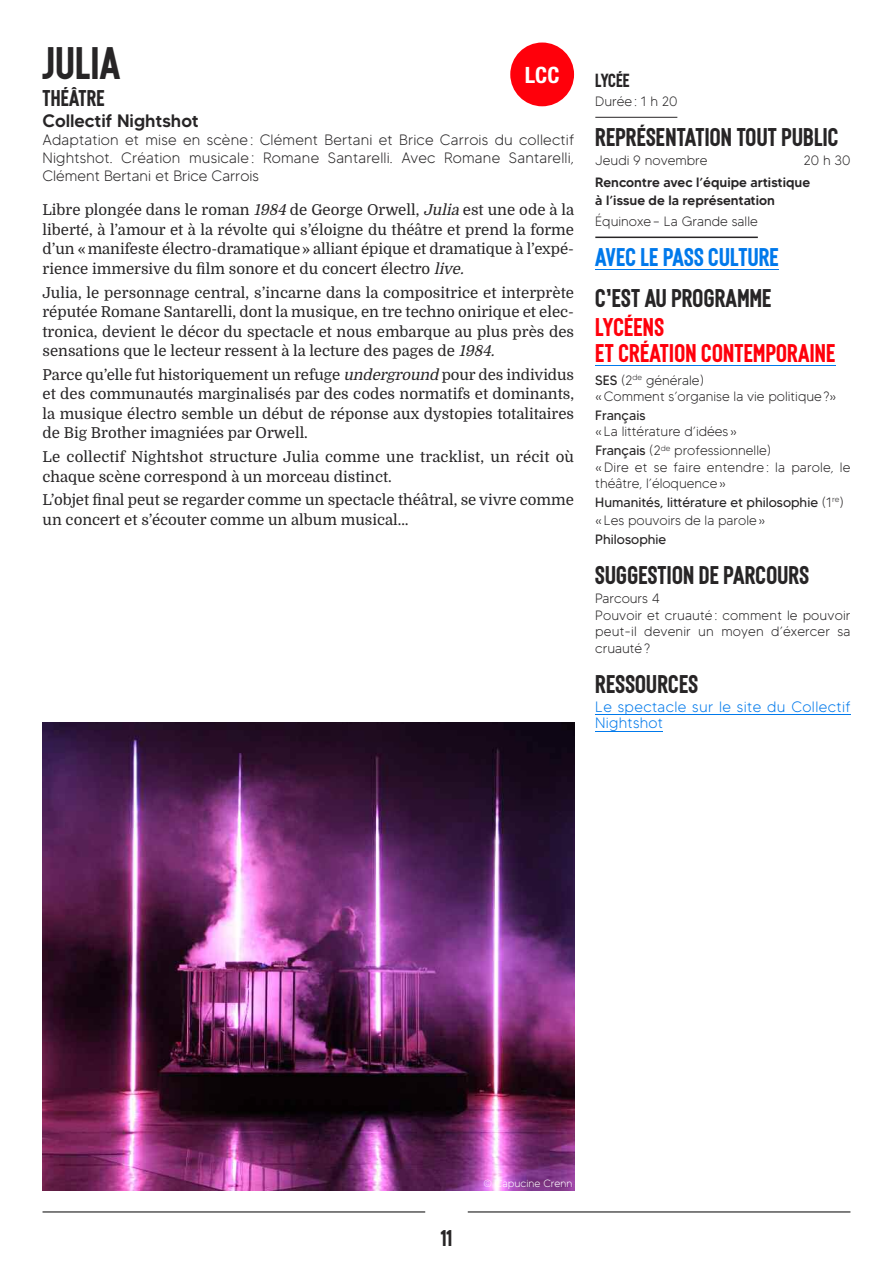
<style>
.page{position:relative;width:893px;height:1263px;background:#fff}
.page>*{position:absolute;margin:0;border:0;box-sizing:border-box;transform-origin:0 0}
.t1{font:36px "EQUINOXE";letter-spacing:.015em;color:#272526}
.t2{font:700 condensed 22.5px "Helvetica Neue";color:#fff}
.t3{font:20.25px "EQUINOXE";letter-spacing:.015em;color:#272526}
.t4{font:20.25px/25.5px "EQUINOXE";letter-spacing:.015em;color:#ff000b}
.t5{font:20.25px "EQUINOXE";letter-spacing:.015em;color:#0079eb}
.t6{font:500 18px "MADETOMMY";color:#272526}
.t7{font:18px "EQUINOXE";letter-spacing:.015em;color:#272526}
.t8{font:15px/19.5px "Domine";color:#272526;text-align:justify}
.t9{font:300 15px/18px "MADETOMMY";color:#272526;text-align:justify}
.t10{font:300 15px/16.5px "MADETOMMY";letter-spacing:.025em;color:#0079eb}
.t11{font:15px "EQUINOXE";letter-spacing:-.01em;color:#272526}
.t12{font:300 13.5px/16.5px "MADETOMMY";color:#272526}
.t13{font:13.5px/18.6px "MADETOMMY";color:#272526}
.t14{font:500 13.5px/18px "MADETOMMY";color:#272526}
.t15{font:300 10.5px "MADETOMMY";color:#fff}
.s1{font-style:italic}
.s2{font-weight:400}
.s3{font-weight:300}
</style>
<div class="page">
<hr style="left:43px;top:1211px;width:382px;height:1px;background:#000">
<hr style="left:468px;top:1211px;width:382px;height:1px;background:#000">
<img style="left:43px;top:723px;width:531px;height:468px">
<hr style="left:595px;top:117px;width:82px;height:1px;background:#272526">
<hr style="left:595px;top:237px;width:163px;height:1px;background:#272526">
<hr style="left:595px;top:269px;width:184px;height:1px;background:#0079eb">
<hr style="left:595px;top:365px;width:241px;height:1px;background:#0079eb">
<hr style="left:595px;top:714px;width:255px;height:1px;background:#0079eb">
<hr style="left:595px;top:731px;width:68px;height:1px;background:#0079eb">
<div style="left:510px;top:43px;width:64px;height:63px;background:#ff000b;border-radius:50%"></div>
<h1 class="t1" style="left:43px;top:45px;width:79px">JULIA</h1>
<p class="t7" style="left:43px;top:89px;width:64px">THÉÂTRE</p>
<p class="t6" style="left:43px;top:114px;width:158px">Collectif Nightshot</p>
<p class="t9" style="left:43px;top:132px;width:533px">Adaptation et mise en scène: Clément Bertani et Brice Carrois du collectif Nightshot. Création musicale: Romane Santarelli. Avec Romane Santarelli, Clément Bertani et Brice Carrois</p>
<p class="t8" style="left:43px;top:201px;width:533px">Libre plongée dans le roman <span class="s1">1984</span>de George Orwell, <span class="s1">Julia</span>est une ode à la liberté, à l’amour et à la révolte qui s’éloigne du théâtre et prend la forme d’un «manifeste électro-dramatique» alliant épique et dramatique à l’expé&shy;rience immersive du film sonore et du concert électro <span class="s1">live.</span></p>
<p class="t8" style="left:43px;top:283px;width:533px">Julia, le personnage central, s’incarne dans la compositrice et interprète réputée Romane Santarelli, dont la musique, en tre techno onirique et elec&shy;tronica, devient le décor du spectacle et nous embarque au plus près des sensations que le lecteur ressent à la lecture des pages de <span class="s1">1984.</span></p>
<p class="t8" style="left:43px;top:365px;width:533px">Parce qu’elle fut historiquement un refuge <span class="s1">underground</span>pour des individus et des communautés marginalisés par des codes normatifs et dominants, la musique électro semble un début de réponse aux dystopies totalitaires de Big Brother imagniées par Orwell.</p>
<p class="t8" style="left:43px;top:447px;width:533px">Le collectif Nightshot structure Julia comme une tracklist, un récit où chaque scène correspond à un morceau distinct.</p>
<p class="t8" style="left:43px;top:491px;width:533px">L’objet final peut se regarder comme un spectacle théâtral, se vivre comme un concert et s’écouter comme un album musical…</p>
<h2 class="t2" style="left:525px;top:56px;width:36px">LCC</h2>
<p class="t11" style="left:595px;top:73px;width:36px">LYCÉE</p>
<p class="t12" style="left:595px;top:94px;width:84px">Durée: 1 h 20</p>
<h3 class="t3" style="left:595px;top:127px;width:245px">REPRÉSENTATION TOUT PUBLIC</h3>
<p class="t12" style="left:595px;top:153px;width:114px">Jeudi 9 novembre</p>
<p class="t12" style="left:804px;top:153px;width:48px">20 h 30</p>
<p class="t14" style="left:595px;top:175px;width:216px">Rencontre avec l’équipe artistique à l’issue de la représentation</p>
<p class="t12" style="left:595px;top:214px;width:164px">Équinoxe– La Grande salle</p>
<h3 class="t5" style="left:595px;top:247px;width:185px">AVEC LE PASS CULTURE</h3>
<h3 class="t3" style="left:595px;top:288px;width:177px">C’EST AU PROGRAMME</h3>
<h3 class="t4" style="left:595px;top:317px;width:242px">LYCÉENS<br>ET CRÉATION CONTEMPORAINE</h3>
<p class="t12" style="left:595px;top:373px;width:243px"><span class="s2">SES</span> (2<sup>de</sup> générale)<br>«Comment s’organise la vie politique?»</p>
<p class="t13" style="left:595px;top:407px;width:52px">Français</p>
<p class="t12" style="left:595px;top:424px;width:177px;line-height:18.6px">«La littérature d’idées»<br><span class="s2">Français</span> (2<sup>de</sup> professionnelle)</p>
<p class="t12" style="left:595px;top:460px;width:257px">«Dire et se faire entendre: la parole, le théâtre, l’éloquence»</p>
<p class="t13" style="left:595px;top:494px;width:250px">Humanités, littérature et philosophie <span class="s3">(1</span><sup>re</sup><span class="s3">) «Les pouvoirs de la parole»</span></p>
<p class="t13" style="left:595px;top:531px;width:72px">Philosophie</p>
<h3 class="t3" style="left:595px;top:565px;width:215px">SUGGESTION DE PARCOURS</h3>
<p class="t12" style="left:595px;top:591px;width:257px">Parcours 4<br>Pouvoir et cruauté: comment le pouvoir peut-il devenir un moyen d’éxercer sa cruauté?</p>
<h3 class="t3" style="left:595px;top:674px;width:104px">RESSOURCES</h3>
<p class="t10" style="left:595px;top:699px;width:257px">Le spectacle sur le site du Collectif<br>Nightshot</p>
<p class="t7" style="left:441px;top:1230px;width:13px">11</p>
<p class="t15" style="left:483px;top:1180px;width:91px">© Capucine Crenn</p>
</div>
